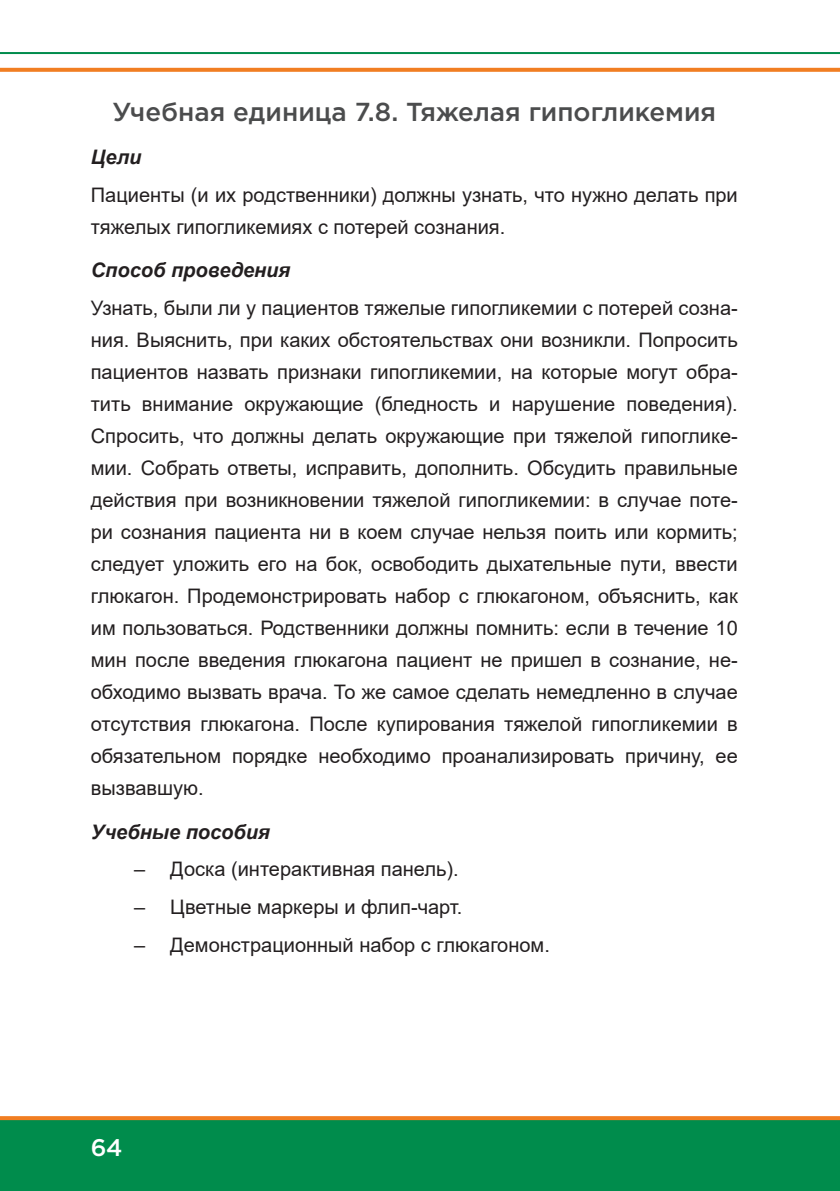
<style>
.page{position:relative;width:840px;height:1191px;background:#fff}
.page>*{position:absolute;margin:0;border:0;box-sizing:border-box;transform-origin:0 0}
.podzag_copy{font:500 26px "Gotham Pro";color:#4b4c4d}
.t1{font:500 24px "Gotham Pro";color:#fff}
.txt{font:20px/32px "Arial";color:#231f20}
.txt2{font:italic 700 20px "Arial";color:#231f20}
</style>
<div class="page">
<div style="left:0;top:1119px;width:839px;height:72px;background:#008c4c"></div>
<svg style="left:0;top:1116px;width:839px;height:4px;background:#f18229"></svg>
<svg style="left:0;top:68px;width:839px;height:4px;background:#f1842c"></svg>
<hr style="left:0;top:52px;width:839px;height:2px;background:#008c4c">
<p class="podzag_copy" style="left:112px;top:97px;width:605px">Учебная единица 7.8. Тяжелая гипогликемия</p>
<p class="txt2" style="left:91px;top:144px;width:52px">Цели</p>
<p class="txt" style="left:91px;top:179px;width:648px">Пациенты (и их родственники) должны узнать, что нужно делать при тяжелых гипогликемиях с потерей сознания.</p>
<p class="txt2" style="left:91px;top:257px;width:201px">Способ проведения</p>
<p class="txt" style="left:91px;top:292px;width:648px;text-align:justify">Узнать, были ли у пациентов тяжелые гипогликемии с потерей созна&shy;ния. Выяснить, при каких обстоятельствах они возникли. Попросить пациентов назвать признаки гипогликемии, на которые могут обра&shy;тить внимание окружающие (бледность и нарушение поведения).<br>Спросить, что должны делать окружающие при тяжелой гипоглике&shy;мии. Собрать ответы, исправить, дополнить. Обсудить правильные действия при возникновении тяжелой гипогликемии: в случае поте&shy;ри сознания пациента ни в коем случае нельзя поить или кормить; следует уложить его на бок, освободить дыхательные пути, ввести глюкагон. Продемонстрировать набор с глюкагоном, объяснить, как им пользоваться. Родственники должны помнить: если в течение 10 мин после введения глюкагона пациент не пришел в сознание, не&shy;обходимо вызвать врача. То же самое сделать немедленно в случае отсутствия глюкагона. После купирования тяжелой гипогликемии в обязательном порядке необходимо проанализировать причину, ее вызвавшую.</p>
<p class="txt2" style="left:91px;top:818px;width:180px">Учебные пособия</p>
<p class="txt" style="left:134px;top:853px;width:326px">– Доска (интерактивная панель).</p>
<p class="txt" style="left:134px;top:891px;width:329px">– Цветные маркеры и флип-чарт.</p>
<p class="txt" style="left:134px;top:928px;width:417px">– Демонстрационный набор с глюкагоном.</p>
<p class="t1" style="left:91px;top:1134px;width:33px">64</p>
</div>
